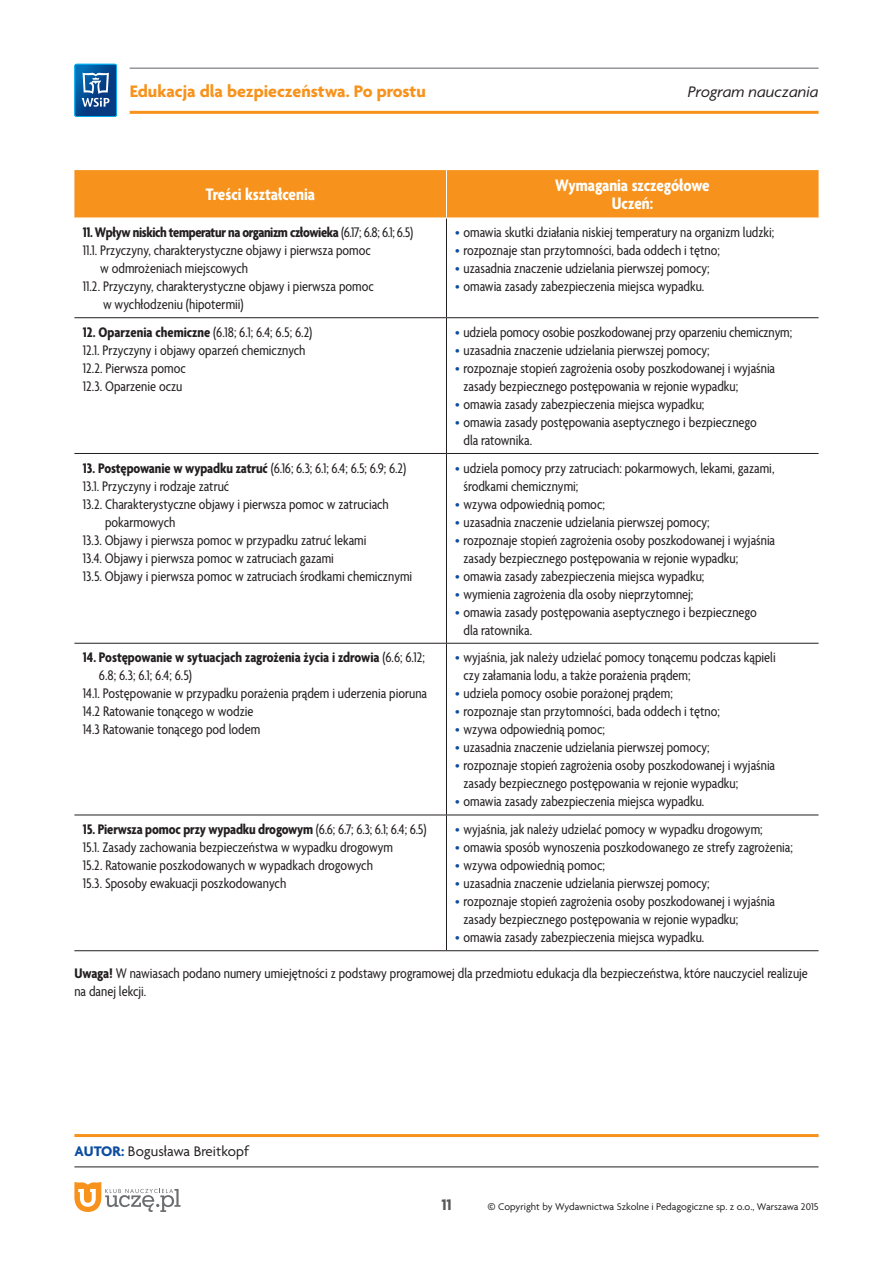
<style>
.page{position:relative;width:893px;height:1263px;background:#fff}
.page>*{position:absolute;margin:0;border:0;box-sizing:border-box;transform-origin:0 0}
.t1{font:700 condensed 18px/18px "Agenda Pl";color:#fff;text-align:center}
.t2{font:700 18px "Agenda Pl";color:#f7931d}
.t3{font:italic 16.5px "Agenda Pl";color:#231f20}
.t4{font:700 16.5px "Agenda Pl";color:#57585a}
.t5{font:condensed 15px/18px "Agenda Pl";color:#231f20}
.t6{font:700 condensed 15px "Agenda Pl";letter-spacing:-.025em;color:#231f20}
.t7{font:700 condensed 15px "Agenda Pl";color:#231f20}
.t8{font:15px "Agenda Pl";color:#231f20}
.t9{font:10.5px "Agenda Pl";color:#231f20}
.s1{font-weight:400}
.s2{color:#0d4da1}
.s3{font-weight:700}
.s4{font-weight:700;color:#0d4da1}
.s5{font-size:13.5px}
</style>
<div class="page">
<hr style="left:74px;top:1134px;width:745px;height:3px;background:#f7931d">
<hr style="left:74px;top:1166px;width:745px;height:1px;background:#231f20">
<div style="left:74px;top:170px;width:745px;height:48px;background:#f7931d"></div>
<hr style="left:446px;top:170px;width:1px;height:48px;background:#fff">
<hr style="left:446px;top:218px;width:1px;height:99px;background:#231f20">
<hr style="left:74px;top:317px;width:372px;height:1px;background:#231f20">
<hr style="left:446px;top:317px;width:373px;height:1px;background:#231f20">
<hr style="left:446px;top:318px;width:1px;height:135px;background:#231f20">
<hr style="left:74px;top:453px;width:372px;height:1px;background:#231f20">
<hr style="left:446px;top:453px;width:373px;height:1px;background:#231f20">
<hr style="left:446px;top:454px;width:1px;height:189px;background:#231f20">
<hr style="left:74px;top:643px;width:372px;height:1px;background:#231f20">
<hr style="left:446px;top:643px;width:373px;height:1px;background:#231f20">
<hr style="left:446px;top:644px;width:1px;height:171px;background:#231f20">
<hr style="left:446px;top:815px;width:1px;height:135px;background:#231f20">
<hr style="left:446px;top:218px;width:373px;height:1px;background:#fff">
<hr style="left:74px;top:815px;width:372px;height:1px;background:#231f20">
<hr style="left:446px;top:815px;width:373px;height:1px;background:#231f20">
<hr style="left:74px;top:950px;width:372px;height:1px;background:#231f20">
<hr style="left:446px;top:950px;width:373px;height:1px;background:#231f20">
<hr style="left:130px;top:67px;width:689px;height:2px;background:#939598">
<hr style="left:130px;top:111px;width:689px;height:3px;background:#f7931d">
<svg style="left:74px;top:64px;width:43px;height:53px;background:#296ca9"></svg>
<svg style="left:74px;top:1182px;width:107px;height:30px"></svg>
<p class="t2" style="left:130px;top:81px;width:298px">Edukacja dla bezpieczeństwa. Po prostu</p>
<p class="t3" style="left:688px;top:82px;width:132px">Program nauczania</p>
<p class="t1" style="left:206px;top:185px;width:111px">Treści kształcenia</p>
<p class="t1" style="left:555px;top:176px;width:156px">Wymagania szczegółowe<br>Uczeń:</p>
<p class="t6" style="left:83px;top:224px;width:332px">11. Wpływ niskich temperatur na organizm człowieka <span class="s1">(6.17; 6.8; 6.1; 6.5)</span></p>
<p class="t5" style="left:83px;top:241px;width:290px">11.1. Przyczyny, charakterystyczne objawy i pierwsza pomoc</p>
<p class="t5" style="left:100px;top:259px;width:149px">w odmrożeniach miejscowych</p>
<p class="t5" style="left:83px;top:277px;width:292px">11.2. Przyczyny, charakterystyczne objawy i pierwsza pomoc</p>
<p class="t5" style="left:103px;top:295px;width:142px">w wychłodzeniu (hipotermii)</p>
<p class="t5" style="left:455px;top:223px;width:321px"><span class="s2">•</span> omawia skutki działania niskiej temperatury na organizm ludzki;</p>
<p class="t5" style="left:455px;top:241px;width:266px"><span class="s2">•</span> rozpoznaje stan przytomności, bada oddech i tętno;</p>
<p class="t5" style="left:455px;top:259px;width:256px"><span class="s2">•</span> uzasadnia znaczenie udzielania pierwszej pomocy;</p>
<p class="t5" style="left:455px;top:277px;width:251px"><span class="s2">•</span> omawia zasady zabezpieczenia miejsca wypadku.</p>
<p class="t5" style="left:83px;top:323px;width:231px"><span class="s3">12. Oparzenia chemiczne</span> (6.18; 6.1; 6.4; 6.5; 6.2)<br>12.1. Przyczyny i objawy oparzeń chemicznych 12.2. Pierwsza pomoc<br>12.3. Oparzenie oczu</p>
<p class="t5" style="left:455px;top:323px;width:339px"><span class="s2">•</span> udziela pomocy osobie poszkodowanej przy oparzeniu chemicznym;</p>
<p class="t5" style="left:455px;top:341px;width:256px"><span class="s2">•</span> uzasadnia znaczenie udzielania pierwszej pomocy;</p>
<p class="t5" style="left:463px;top:359px;width:313px;text-indent:-9px"><span class="s2">•</span> rozpoznaje stopień zagrożenia osoby poszkodowanej i wyjaśnia zasady bezpiecznego postępowania w rejonie wypadku;</p>
<p class="t5" style="left:455px;top:395px;width:251px"><span class="s2">•</span> omawia zasady zabezpieczenia miejsca wypadku;</p>
<p class="t5" style="left:463px;top:413px;width:295px;text-indent:-9px"><span class="s2">•</span> omawia zasady postępowania aseptycznego i bezpiecznego dla ratownika.</p>
<p class="t5" style="left:83px;top:459px;width:325px"><span class="s3">13. Postępowanie w wypadku zatruć</span> (6.16; 6.3; 6.1; 6.4; 6.5; 6.9; 6.2)</p>
<p class="t5" style="left:83px;top:477px;width:148px">13.1. Przyczyny i rodzaje zatruć</p>
<p class="t5" style="left:83px;top:495px;width:307px">13.2. Charakterystyczne objawy i pierwsza pomoc w zatruciach</p>
<p class="t5" style="left:105px;top:513px;width:72px">pokarmowych</p>
<p class="t5" style="left:83px;top:531px;width:285px">13.3. Objawy i pierwsza pomoc w przypadku zatruć lekami</p>
<p class="t5" style="left:83px;top:549px;width:253px">13.4. Objawy i pierwsza pomoc w zatruciach gazami</p>
<p class="t5" style="left:83px;top:567px;width:331px">13.5. Objawy i pierwsza pomoc w zatruciach środkami chemicznymi</p>
<p class="t7" style="left:83px;top:649px;width:343px">14. Postępowanie w sytuacjach zagrożenia życia i zdrowia <span class="s1">(6.6; 6.12;</span></p>
<p class="t5" style="left:99px;top:666px;width:95px">6.8; 6.3; 6.1; 6.4; 6.5)</p>
<p class="t5" style="left:83px;top:684px;width:346px">14.1. Postępowanie w przypadku porażenia prądem i uderzenia pioruna</p>
<p class="t5" style="left:83px;top:702px;width:172px">14.2 Ratowanie tonącego w wodzie</p>
<p class="t5" style="left:83px;top:720px;width:179px">14.3 Ratowanie tonącego pod lodem</p>
<p class="t5" style="left:463px;top:459px;width:312px;text-indent:-9px"><span class="s2">•</span> udziela pomocy przy zatruciach: pokarmowych, lekami, gazami, środkami chemicznymi;</p>
<p class="t5" style="left:455px;top:495px;width:151px"><span class="s2">•</span> wzywa odpowiednią pomoc;</p>
<p class="t5" style="left:455px;top:513px;width:256px"><span class="s2">•</span> uzasadnia znaczenie udzielania pierwszej pomocy;</p>
<p class="t5" style="left:463px;top:531px;width:313px;text-indent:-9px"><span class="s2">•</span> rozpoznaje stopień zagrożenia osoby poszkodowanej i wyjaśnia zasady bezpiecznego postępowania w rejonie wypadku;</p>
<p class="t5" style="left:455px;top:567px;width:251px"><span class="s2">•</span> omawia zasady zabezpieczenia miejsca wypadku;</p>
<p class="t5" style="left:455px;top:585px;width:240px"><span class="s2">•</span> wymienia zagrożenia dla osoby nieprzytomnej;</p>
<p class="t5" style="left:463px;top:603px;width:295px;text-indent:-9px"><span class="s2">•</span> omawia zasady postępowania aseptycznego i bezpiecznego dla ratownika.</p>
<p class="t5" style="left:463px;top:648px;width:314px;text-indent:-9px"><span class="s2">•</span> wyjaśnia, jak należy udzielać pomocy tonącemu podczas kąpieli czy załamania lodu, a także porażenia prądem;</p>
<p class="t5" style="left:455px;top:684px;width:219px"><span class="s2">•</span> udziela pomocy osobie porażonej prądem;</p>
<p class="t5" style="left:455px;top:702px;width:266px"><span class="s2">•</span> rozpoznaje stan przytomności, bada oddech i tętno;</p>
<p class="t5" style="left:455px;top:720px;width:151px"><span class="s2">•</span> wzywa odpowiednią pomoc;</p>
<p class="t5" style="left:455px;top:738px;width:256px"><span class="s2">•</span> uzasadnia znaczenie udzielania pierwszej pomocy;</p>
<p class="t5" style="left:463px;top:756px;width:313px;text-indent:-9px"><span class="s2">•</span> rozpoznaje stopień zagrożenia osoby poszkodowanej i wyjaśnia zasady bezpiecznego postępowania w rejonie wypadku;</p>
<p class="t5" style="left:455px;top:792px;width:251px"><span class="s2">•</span> omawia zasady zabezpieczenia miejsca wypadku.</p>
<p class="t5" style="left:83px;top:820px;width:345px"><span class="s3">15. Pierwsza pomoc przy wypadku drogowym</span> (6.6; 6.7; 6.3; 6.1; 6.4; 6.5)<br>15.1. Zasady zachowania bezpieczeństwa w wypadku drogowym<br>15.2. Ratowanie poszkodowanych w wypadkach drogowych<br>15.3. Sposoby ewakuacji poszkodowanych</p>
<p class="t5" style="left:455px;top:820px;width:309px"><span class="s2">•</span> wyjaśnia, jak należy udzielać pomocy w wypadku drogowym;</p>
<p class="t5" style="left:455px;top:838px;width:339px"><span class="s2">•</span> omawia sposób wynoszenia poszkodowanego ze strefy zagrożenia;</p>
<p class="t5" style="left:455px;top:856px;width:151px"><span class="s2">•</span> wzywa odpowiednią pomoc;</p>
<p class="t5" style="left:455px;top:874px;width:256px"><span class="s2">•</span> uzasadnia znaczenie udzielania pierwszej pomocy;</p>
<p class="t5" style="left:463px;top:892px;width:313px;text-indent:-9px"><span class="s2">•</span> rozpoznaje stopień zagrożenia osoby poszkodowanej i wyjaśnia zasady bezpiecznego postępowania w rejonie wypadku;</p>
<p class="t5" style="left:455px;top:928px;width:251px"><span class="s2">•</span> omawia zasady zabezpieczenia miejsca wypadku.</p>
<p class="t5" style="left:74px;top:963px;width:735px"><span class="s3">Uwaga!</span> W nawiasach podano numery umiejętności z podstawy programowej dla przedmiotu edukacja dla bezpieczeństwa, które nauczyciel realizuje na danej lekcji.</p>
<p class="t8" style="left:74px;top:1142px;width:176px"><span class="s4">Autor:</span> Bogusława Breitkopf</p>
<p class="t4" style="left:441px;top:1194px;width:12px">11</p>
<p class="t9" style="left:487px;top:1200px;width:333px"><span class="s5">©</span> Copyright by Wydawnictwa Szkolne i Pedagogiczne sp. z o.o., Warszawa 2015</p>
</div>
